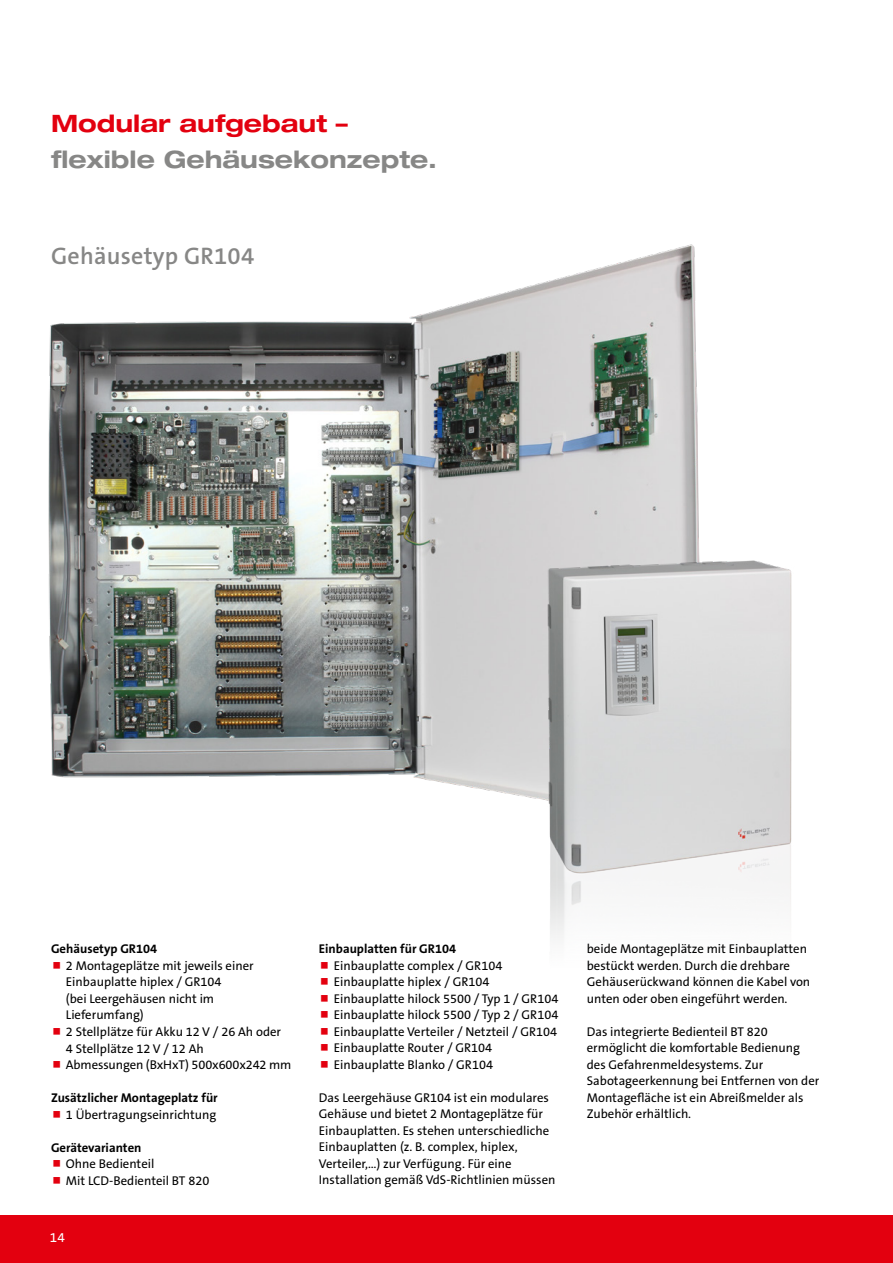
<style>
.page{position:relative;width:893px;height:1263px;background:#fff}
.page>*{position:absolute;margin:0;border:0;box-sizing:border-box;transform-origin:0 0}
.t1{font:700 expanded 24px "Helvetica Neue LT Pro";color:#878786}
.t2{font:700 expanded 24px "Helvetica Neue LT Pro";color:#e3000f}
.t3{font:600 24px "The Sans B Plus W6";letter-spacing:.01em;color:#878786}
.t4{font:13.5px "The Sans B Plus W5 Plain";color:#fff}
.t5{font:12.75px/16.5px "The Sans B Plus W5 Plain";color:#000}
.t6{font:700 12.75px "The Sans B Plus W7";color:#000}
</style>
<div class="page">
<div style="left:0;top:1215px;width:893px;height:48px;background:#e3000f"></div>
<img style="left:48px;top:244px;width:651px;height:554px">
<img style="left:530px;top:549px;width:262px;height:391px">
<h1 class="t2" style="left:51px;top:108px;width:298px">Modular aufgebaut –</h1>
<h1 class="t1" style="left:51px;top:144px;width:388px">flexible Gehäusekonzepte.</h1>
<h1 class="t3" style="left:51px;top:241px;width:205px">Gehäusetyp GR104</h1>
<p class="t6" style="left:51px;top:941px;width:108px">Gehäusetyp GR104</p>
<p class="t5" style="left:66px;top:957px;width:227px">2 Montageplätze mit jeweils einer<br>Einbauplatte hiplex / GR104<br>(bei Leergehäusen nicht im<br>Lieferumfang)<br>2 Stellplätze für Akku 12 V / 26 Ah oder<br>4 Stellplätze 12 V / 12 Ah<br>Abmessungen (BxHxT) 500x600x242 mm</p>
<p class="t6" style="left:51px;top:1089px;width:168px">Zusätzlicher Montageplatz für</p>
<p class="t5" style="left:66px;top:1106px;width:152px">1 Übertragungseinrichtung</p>
<p class="t6" style="left:51px;top:1139px;width:92px">Gerätevarianten</p>
<p class="t5" style="left:66px;top:1155px;width:145px">Ohne Bedienteil<br>Mit LCD-Bedienteil BT 820</p>
<p class="t4" style="left:50px;top:1229px;width:16px">14</p>
<p class="t6" style="left:319px;top:941px;width:139px">Einbauplatten für GR104</p>
<p class="t5" style="left:334px;top:957px;width:226px">Einbauplatte complex / GR104<br>Einbauplatte hiplex / GR104<br>Einbauplatte hilock 5500 / Typ 1 / GR104<br>Einbauplatte hilock 5500 / Typ 2 / GR104<br>Einbauplatte Verteiler / Netzteil / GR104<br>Einbauplatte Router / GR104<br>Einbauplatte Blanko / GR104</p>
<p class="t5" style="left:319px;top:1089px;width:238px">Das Leergehäuse GR104 ist ein modulares Gehäuse und bietet 2 Montageplätze für Einbauplatten. Es stehen unterschiedliche Einbauplatten (z. B. complex, hiplex, Verteiler,...) zur Verfügung. Für eine Installation gemäß VdS-Richtlinien müssen</p>
<p class="t5" style="left:587px;top:941px;width:225px">beide Montageplätze mit Einbauplatten bestückt werden. Durch die drehbare Gehäuserückwand können die Kabel von unten oder oben eingeführt werden.</p>
<p class="t5" style="left:587px;top:1023px;width:234px">Das integrierte Bedienteil BT 820 ermöglicht die komfortable Bedienung des Gefahrenmeldesystems. Zur Sabotageerkennung bei Entfernen von der Montagefläche ist ein Abreißmelder als Zubehör erhältlich.</p>
</div>
